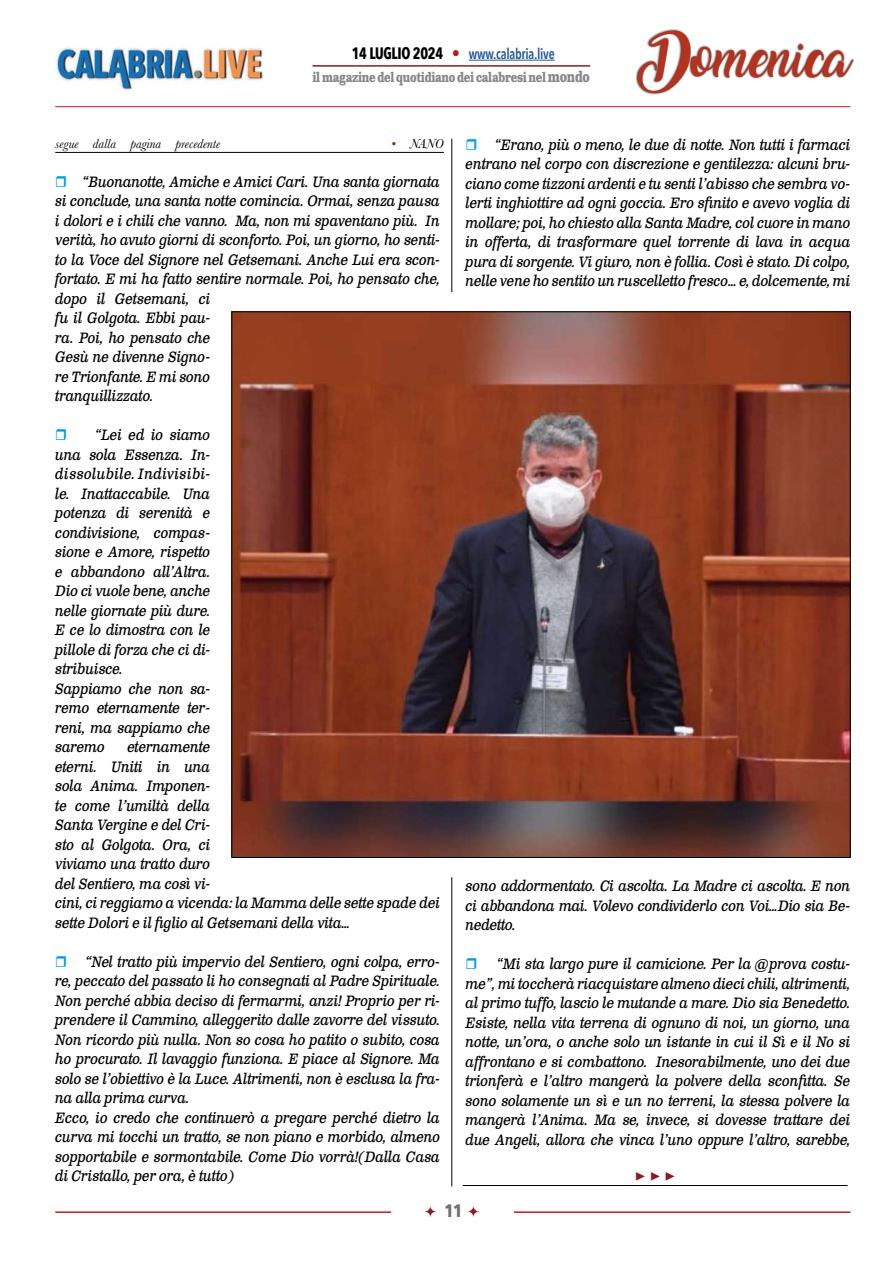
<style>
.page{position:relative;width:893px;height:1263px;background:#fff}
.page>*{position:absolute;margin:0;border:0;box-sizing:border-box;transform-origin:0 0}
.t1{font:34.5px "Amarillo";color:#b4321e}
.t2{font:700 18px "Minion Pro";color:#8b1c1f}
.t3{font:700 18px "Avenir Next Condensed";color:#706f6f}
.t4{font:italic 15px/19.5px "Clarendon Text Pro";letter-spacing:-.015em;color:#000;scale:.9 1}
.t5{font:600 15px "Avenir Next Condensed";letter-spacing:-.02em;color:#275b9b;scale:.9 1}
.t6{font:700 13.5px "Clarendon Text Pro";letter-spacing:-.03em;color:#878787;scale:.75 1}
.t7{font:italic 13.5px "Baskerville";color:#000}
.s1{font-weight:700;font-size:16.5px;color:#000}
.s2{font-family:"Clarendon Text Pro";font-weight:700;font-size:16.5px;color:#af1f1d}
.s3{font-size:15px}
.s4{color:#af1f1d}
</style>
<div class="page">
<img style="left:55px;top:47px;width:208px;height:44px">
<hr style="left:55px;top:106px;width:795px;height:1px;background:#cd1719">
<div style="left:636px;top:29px;width:219px;height:66px;background:#000;opacity:.75"></div>
<hr style="left:469px;top:60px;width:86px;height:1px;background:#275b9b">
<hr style="left:313px;top:65px;width:277px;height:2px;background:#8b1c1f">
<hr style="left:55px;top:1211px;width:795px;height:2px;background:#cd1719">
<div style="left:391px;top:1199px;width:122px;height:29px;background:#fff"></div>
<hr style="left:55px;top:152px;width:389px;height:1px;background:#000">
<hr style="left:463px;top:1185px;width:385px;height:1px;background:#000">
<img style="left:234px;top:314px;width:614px;height:542px">
<hr style="left:452px;top:877px;width:1px;height:309px;background:#000">
<hr style="left:452px;top:139px;width:1px;height:153px;background:#000">
<p class="t5" style="left:352px;top:41px;width:227px"><span class="s1">14 LUGLIO 2024</span> <span class="s2">•</span> www.calabria.live</p>
<p class="t6" style="left:313px;top:69px;width:371px">il magazine del quotidiano dei calabresi nel <span class="s3">mondo</span></p>
<h1 class="t1" style="left:643px;top:45px;width:209px">Domenica</h1>
<p class="t7" style="left:55px;top:135px;width:166px">segue dalla pagina precedente</p>
<p class="t7" style="left:391px;top:135px;width:54px"><span class="s4">•</span> NANO</p>
<p class="t4" style="left:55px;top:172px;width:429px;text-indent:27px">“Buonanotte, Amiche e Amici Cari. Una santa giornata si conclude, una santa notte comincia. Ormai, senza pausa i dolori e i chili che vanno. Ma, non mi spaventano più. In verità, ho avuto giorni di sconforto. Poi, un giorno, ho senti&shy;to la Voce del Signore nel Getsemani. Anche Lui era scon&shy;fortato. E mi ha fatto sentire normale. Poi, ho pensato che, dopo il Getsemani, ci<br>fu il Golgota. Ebbi pau-<br>ra. Poi, ho pensato che<br>Gesù ne divenne Signo-<br>re Trionfante. E mi sono<br>tranquillizzato.</p>
<p class="t4" style="left:55px;top:426px;width:174px;text-indent:40px">“Lei ed io siamo una sola Essenza. In&shy;dissolubile. Indivisibi&shy;le. Inattaccabile. Una potenza di serenità e condivisione, compas&shy;sione e Amore, rispetto e abbandono all’Altra.<br>Dio ci vuole bene, anche nelle giornate più dure.<br>E ce lo dimostra con le pillole di forza che ci di&shy;stribuisce.<br>Sappiamo che non sa&shy;remo eternamente ter&shy;reni, ma sappiamo che saremo</p>
<p class="t4" style="left:55px;top:738px;width:429px;text-indent:72px">eternamente<br>eterni. Uniti in una<br>sola Anima. Imponen-<br>te come l’umiltà della<br>Santa Vergine e del Cri-<br>sto al Golgota. Ora, ci<br>viviamo una tratto duro<br>del Sentiero, ma così vi-<br>cini, ci reggiamo a vicenda: la Mamma delle sette spade dei sette Dolori e il figlio al Getsemani della vita…</p>
<p class="t4" style="left:55px;top:952px;width:429px;text-indent:30px">“Nel tratto più impervio del Sentiero, ogni colpa, erro&shy;re, peccato del passato li ho consegnati al Padre Spirituale.<br>Non perché abbia deciso di fermarmi, anzi! Proprio per ri&shy;prendere il Cammino, alleggerito dalle zavorre del vissuto.<br>Non ricordo più nulla. Non so cosa ho patito o subito, cosa ho procurato. Il lavaggio funziona. E piace al Signore. Ma solo se l’obiettivo è la Luce. Altrimenti, non è esclusa la fra&shy;na alla prima curva.<br>Ecco, io credo che continuerò a pregare perché dietro la curva mi tocchi un tratto, se non piano e morbido, almeno sopportabile e sormontabile. Come Dio vorrà!(Dalla Casa di Cristallo, per ora, è tutto)</p>
<p class="t4" style="left:466px;top:135px;width:429px;text-align:justify;text-indent:29px">“Erano, più o meno, le due di notte. Non tutti i farmaci entrano nel corpo con discrezione e gentilezza: alcuni bru&shy;ciano come tizzoni ardenti e tu senti l’abisso che sembra vo&shy;lerti inghiottire ad ogni goccia. Ero sfinito e avevo voglia di mollare; poi, ho chiesto alla Santa Madre, col cuore in mano in offerta, di trasformare quel torrente di lava in acqua pura di sorgente. Vi giuro, non è follia. Così è stato. Di colpo, nelle vene ho sentito un ruscelletto fresco… e, dolcemente, mi</p>
<p class="t4" style="left:466px;top:876px;width:429px;text-align:justify">sono addormentato. Ci ascolta. La Madre ci ascolta. E non ci abbandona mai. Volevo condividerlo con Voi…Dio sia Be&shy;nedetto.</p>
<p class="t4" style="left:466px;top:954px;width:429px;text-align:justify;text-indent:31px">“Mi sta largo pure il camicione. Per la @prova costu&shy;me”, mi toccherà riacquistare almeno dieci chili, altrimenti, al primo tuffo, lascio le mutande a mare. Dio sia Benedetto.<br>Esiste, nella vita terrena di ognuno di noi, un giorno, una notte, un’ora, o anche solo un istante in cui il Sì e il No si affrontano e si combattono. Inesorabilmente, uno dei due trionferà e l’altro mangerà la polvere della sconfitta. Se sono solamente un sì e un no terreni, la stessa polvere la mangerà l’Anima. Ma se, invece, si dovesse trattare dei due Angeli, allora che vinca l’uno oppure l’altro, sarebbe,</p>
<p class="t2" style="left:635px;top:1162px;width:42px">▶ ▶ ▶</p>
<p class="t3" style="left:445px;top:1200px;width:20px">11</p>
</div>
